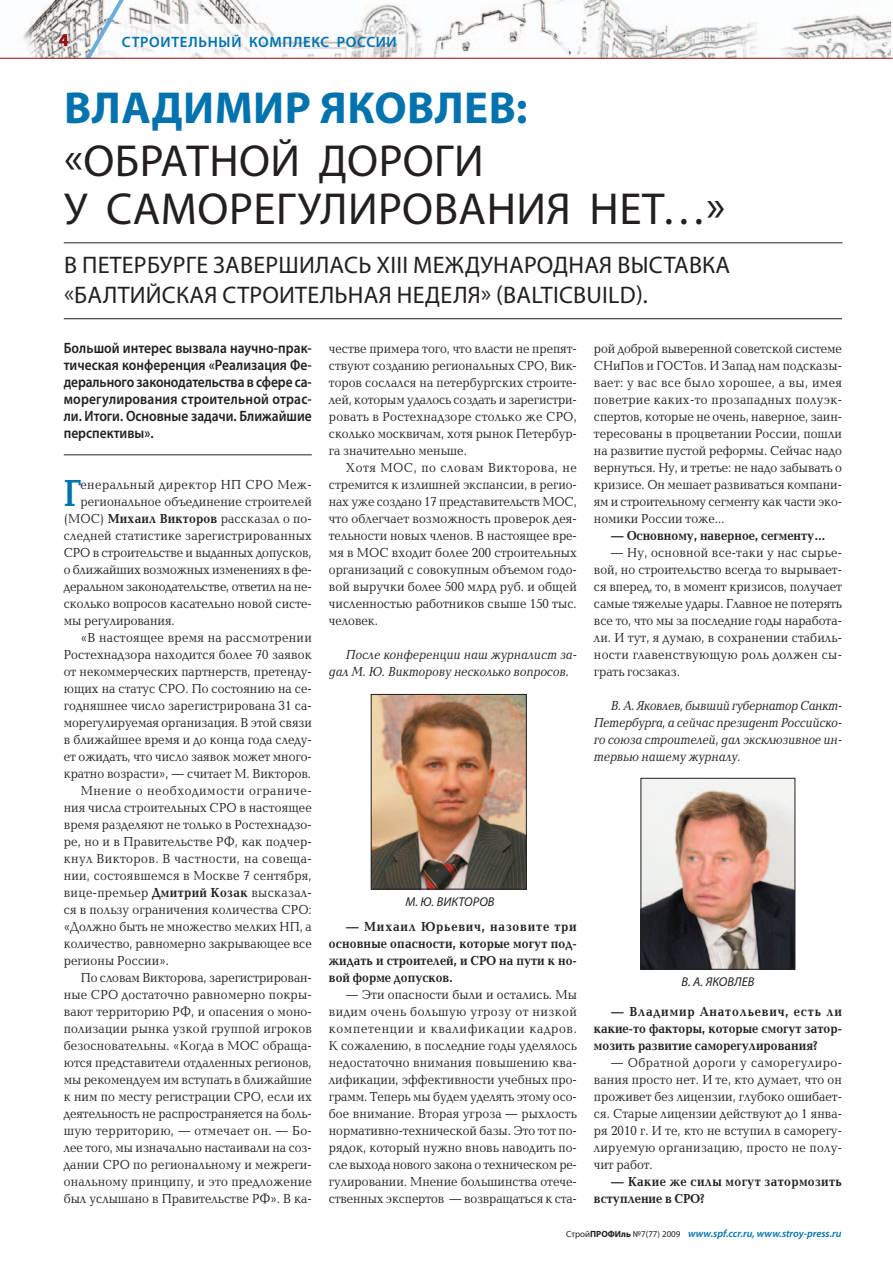
<style>
.page{position:relative;width:893px;height:1263px;background:#fff}
.page>*{position:absolute;margin:0;border:0;box-sizing:border-box;transform-origin:0 0}
.t1{font:45px/48.3px "Myriad Pro";letter-spacing:.01em;color:#231f20}
.t2{font:700 45px "Myriad Pro";letter-spacing:.01em;color:#0073ae}
.t3{font:700 38.85px "Baltica C";color:#0073ae;scale:.8 1}
.t4{font:24px/30px "Myriad Pro";letter-spacing:.01em;color:#231f20}
.t5{font:700 18px "Myriad Pro";color:#941114}
.t6{font:600 15px/17px "Myriad Pro";color:#231f20;text-align:justify;scale:.9 1}
.t7{font:600 15px "Myriad Pro";letter-spacing:.045em;color:#0073ae}
.t8{font:13.5px/17px "Baltica C";letter-spacing:.005em;color:#231f20;text-align:justify;scale:.9 1}
.t9{font:700 13.5px/17px "Baltica C";color:#231f20;text-align:justify;scale:.9 1}
.t10{font:italic 13.5px/17px "Baltica C";color:#231f20;scale:.9 1}
.t11{font:13.5px "Baltica C";letter-spacing:.025em;color:#231f20;scale:.9 1}
.t12{font:700 13.5px/17px "Baltica C";letter-spacing:.03em;color:#231f20;scale:.9 1}
.t13{font:13.5px "Baltica C";letter-spacing:-.015em;color:#231f20;scale:.9 1}
.t14{font:13.5px "Baltica C";letter-spacing:.035em;color:#231f20;scale:.9 1}
.t15{font:13.5px "Baltica C";letter-spacing:.03em;color:#231f20;scale:.9 1}
.t16{font:13.5px "Baltica C";letter-spacing:.05em;color:#231f20;scale:.9 1}
.t17{font:13.5px "Baltica C";letter-spacing:.04em;color:#231f20;scale:.9 1}
.t18{font:italic 12.75px "Myriad Pro";letter-spacing:.005em;color:#231f20}
.t19{font:italic 600 10.5px "Myriad Pro";color:#0073ae}
.s1{font-weight:700}
.s2{font-weight:400;font-style:normal;font-size:9px;color:#231f20}
.s3{font-weight:700;font-style:normal;font-size:9px;color:#231f20}
</style>
<div class="page">
<img style="left:0;top:0;width:891px;height:58px">
<img style="left:133px;top:24px;width:308px;height:34px">
<svg style="left:86px;top:0;width:47px;height:58px"></svg>
<hr style="left:0;top:58px;width:892px;height:1px;background:#941114">
<hr style="left:64px;top:318px;width:778px;height:1px;background:#231f20">
<hr style="left:64px;top:243px;width:778px;height:1px;background:#231f20">
<hr style="left:64px;top:455px;width:248px;height:1px;background:#231f20">
<img style="left:373px;top:696px;width:151px;height:191px">
<div style="left:371px;top:694px;width:155px;height:195px;border:1px solid #231f20"></div>
<img style="left:643px;top:780px;width:150px;height:187px">
<div style="left:641px;top:778px;width:154px;height:191px;border:1px solid #231f20"></div>
<h3 class="t5" style="left:59px;top:34px;width:11px">4</h3>
<p class="t7" style="left:122px;top:36px;width:276px">СТРОИТЕЛЬНЫЙ КОМПЛЕКС РОССИИ</p>
<h1 class="t2" style="left:64px;top:91px;width:465px">ВЛАДИМИР ЯКОВЛЕВ:</h1>
<h1 class="t1" style="left:64px;top:140px;width:662px">«ОБРАТНОЙ ДОРОГИ<br>У САМОРЕГУЛИРОВАНИЯ НЕТ…»</h1>
<h3 class="t4" style="left:64px;top:252px;width:668px">В ПЕТЕРБУРГЕ ЗАВЕРШИЛАСЬ XIII МЕЖДУНАРОДНАЯ ВЫСТАВКА «БАЛТИЙСКАЯ СТРОИТЕЛЬНАЯ НЕДЕЛЯ» (BALTICBUILD).</h3>
<p class="t6" style="left:64px;top:341px;width:277px">Большой интерес вызвала научно-прак&shy;тическая конференция «Реализация Фе&shy;дерального законодательства в сфере са&shy;морегулирования строительной отрас&shy;ли. Итоги. Основные задачи. Ближайшие перспективы».</p>
<h2 class="t3" style="left:64px;top:480px;width:23px">Г</h2>
<p class="t17" style="left:80px;top:480px;width:259px">енеральный директор НП СРО Меж-</p>
<p class="t8" style="left:80px;top:494px;width:259px">региональное объединение строителей</p>
<p class="t8" style="left:64px;top:511px;width:277px">(МОС) <span class="s1">Михаил Викторов</span> рассказал о по-</p>
<p class="t8" style="left:64px;top:528px;width:277px">следней статистике зарегистрированных</p>
<p class="t8" style="left:64px;top:545px;width:277px">СРО в строительстве и выданных допусков,</p>
<p class="t13" style="left:64px;top:565px;width:277px">о ближайших возможных изменениях в фе-</p>
<p class="t8" style="left:64px;top:580px;width:277px">деральном законодательстве, ответил на не-</p>
<p class="t8" style="left:64px;top:597px;width:277px">сколько вопросов касательно новой систе-</p>
<p class="t8" style="left:64px;top:614px;width:125px">мы регулирования.</p>
<p class="t11" style="left:81px;top:633px;width:258px">«В настоящее время на рассмотрении</p>
<p class="t8" style="left:64px;top:648px;width:277px">Ростехнадзора находится более 70 заявок</p>
<p class="t8" style="left:64px;top:665px;width:277px">от некоммерческих партнерств, претенду-</p>
<p class="t8" style="left:64px;top:682px;width:277px">ющих на статус СРО. По состоянию на се-</p>
<p class="t8" style="left:64px;top:699px;width:277px">годняшнее число зарегистрирована 31 са-</p>
<p class="t8" style="left:64px;top:716px;width:277px">морегулируемая организация. В этой связи</p>
<p class="t8" style="left:64px;top:733px;width:277px">в ближайшее время и до конца года следу-</p>
<p class="t8" style="left:64px;top:750px;width:277px">ет ожидать, что число заявок может много-</p>
<p class="t8" style="left:64px;top:767px;width:276px">кратно возрасти», — считает М. Викторов.</p>
<p class="t16" style="left:81px;top:786px;width:258px">Мнение о необходимости ограниче-</p>
<p class="t8" style="left:64px;top:801px;width:277px">ния числа строительных СРО в настоящее</p>
<p class="t8" style="left:64px;top:818px;width:277px">время разделяют не только в Ростехнадзо-</p>
<p class="t8" style="left:64px;top:835px;width:277px">ре, но и в Правительстве РФ, как подчер-</p>
<p class="t14" style="left:64px;top:854px;width:277px">кнул Викторов. В частности, на совеща-</p>
<p class="t11" style="left:64px;top:871px;width:277px">нии, состоявшемся в Москве 7 сентября,</p>
<p class="t11" style="left:64px;top:888px;width:277px">вице-премьер <span class="s1">Дмитрий Козак</span> высказал-</p>
<p class="t8" style="left:64px;top:903px;width:277px">ся в пользу ограничения количества СРО:</p>
<p class="t8" style="left:64px;top:920px;width:277px">«Должно быть не множество мелких НП, а</p>
<p class="t8" style="left:64px;top:937px;width:277px">количество, равномерно закрывающее все</p>
<p class="t8" style="left:64px;top:954px;width:119px">регионы России».</p>
<p class="t8" style="left:81px;top:971px;width:258px">По словам Викторова, зарегистрирован-</p>
<p class="t8" style="left:64px;top:988px;width:277px">ные СРО достаточно равномерно покры-</p>
<p class="t8" style="left:64px;top:1005px;width:277px">вают территорию РФ, и опасения о моно-</p>
<p class="t8" style="left:64px;top:1022px;width:277px">полизации рынка узкой группой игроков</p>
<p class="t8" style="left:64px;top:1039px;width:277px">безосновательны. «Когда в МОС обраща-</p>
<p class="t8" style="left:64px;top:1056px;width:277px">ются представители отдаленных регионов,</p>
<p class="t8" style="left:64px;top:1073px;width:277px">мы рекомендуем им вступать в ближайшие</p>
<p class="t8" style="left:64px;top:1090px;width:277px">к ним по месту регистрации СРО, если их</p>
<p class="t8" style="left:64px;top:1107px;width:277px">деятельность не распространяется на боль-</p>
<p class="t15" style="left:64px;top:1126px;width:277px">шую территорию, — отмечает он. — Бо-</p>
<p class="t8" style="left:64px;top:1141px;width:277px">лее того, мы изначально настаивали на соз-</p>
<p class="t8" style="left:64px;top:1158px;width:277px">дании СРО по региональному и межреги-</p>
<p class="t8" style="left:64px;top:1175px;width:277px">ональному принципу, и это предложение</p>
<p class="t8" style="left:64px;top:1192px;width:277px">был услышано в Правительстве РФ». В ка-</p>
<p class="t8" style="left:329px;top:341px;width:277px">честве примера того, что власти не препят&shy;ствуют созданию региональных СРО, Вик&shy;торов сослался на петербургских строите&shy;лей, которым удалось создать и зарегистри&shy;ровать в Ростехнадзоре столько же СРО, сколько москвичам, хотя рынок Петербур&shy;га значительно меньше.</p>
<p class="t8" style="left:329px;top:460px;width:277px;text-indent:17px">Хотя МОС, по словам Викторова, не стремится к излишней экспансии, в регио&shy;нах уже создано 17 представительств МОС, что облегчает возможность проверок дея&shy;тельности новых членов. В настоящее вре&shy;мя в МОС входит более 200 строительных организаций с совокупным объемом годо&shy;вой выручки более 500 млрд руб. и общей численностью работников свыше 150 тыс. человек.</p>
<p class="t10" style="left:329px;top:648px;width:277px;text-indent:17px">После конференции наш журналист за&shy;дал М. Ю. Викторову несколько вопросов.</p>
<p class="t8" style="left:594px;top:341px;width:277px">рой доброй выверенной советской системе СНиПов и ГОСТов. И Запад нам подсказы&shy;вает: у вас все было хорошее, а вы, имея поветрие каких-то прозападных полуэк&shy;спертов, которые не очень, наверное, заин&shy;тересованы в процветании России, пошли на развитие пустой реформы. Сейчас надо вернуться. Ну, и третье: не надо забывать о кризисе. Он мешает развиваться компани&shy;ям и строительному сегменту как части эко&shy;номики России тоже…</p>
<p class="t9" style="left:611px;top:528px;width:240px">— Основному, наверное, сегменту…</p>
<p class="t8" style="left:594px;top:546px;width:277px;text-indent:17px">— Ну, основной все-таки у нас сырье&shy;вой, но строительство всегда то вырывает&shy;ся вперед, то, в момент кризисов, получает самые тяжелые удары. Главное не потерять все то, что мы за последние годы наработа&shy;ли. И тут, я думаю, в сохранении стабиль&shy;ности главенствующую роль должен сы&shy;грать госзаказ.</p>
<p class="t10" style="left:594px;top:699px;width:277px;text-align:justify;text-indent:17px">В. А. Яковлев, бывший губернатор Санкт-Петербурга, а сейчас президент Российско&shy;го союза строителей, дал эксклюзивное ин&shy;тервью нашему журналу.</p>
<p class="t18" style="left:405px;top:897px;width:91px">М. Ю. ВИКТОРОВ</p>
<p class="t9" style="left:329px;top:920px;width:277px;text-indent:17px">— Михаил Юрьевич, назовите три основные опасности, которые могут под&shy;жидать и строителей, и СРО на пути к но&shy;вой форме допусков.</p>
<p class="t8" style="left:329px;top:988px;width:277px;text-indent:17px">— Эти опасности были и остались. Мы видим очень большую угрозу от низкой компетенции и квалификации кадров.<br>К сожалению, в последние годы уделялось недостаточно внимания повышению ква&shy;лификации, эффективности учебных про&shy;грамм. Теперь мы будем уделять этому осо&shy;бое внимание. Вторая угроза — рыхлость нормативно-технической базы. Это тот по&shy;рядок, который нужно вновь наводить по&shy;сле выхода нового закона о техническом ре&shy;гулировании. Мнение большинства отече&shy;ственных экспертов — возвращаться к ста-</p>
<p class="t18" style="left:681px;top:977px;width:74px">В. А. ЯКОВЛЕВ</p>
<p class="t9" style="left:594px;top:1005px;width:277px;text-indent:17px">— Владимир Анатольевич, есть ли какие-то факторы, которые смогут затор&shy;мозить развитие саморегулирования?</p>
<p class="t8" style="left:594px;top:1056px;width:277px;text-indent:17px">— Обратной дороги у саморегулиро&shy;вания просто нет. И те, кто думает, что он проживет без лицензии, глубоко ошибает&shy;ся. Старые лицензии действуют до 1 янва&shy;ря 2010 г. И те, кто не вступил в саморегу&shy;лируемую организацию, просто не полу&shy;чит работ.</p>
<p class="t12" style="left:594px;top:1175px;width:277px;text-indent:17px">— Какие же силы могут затормозить вступление в СРО?</p>
<p class="t19" style="left:566px;top:1230px;width:277px"><span class="s2">Cтрой</span><span class="s3">ПРОФИль</span> <span class="s2">№7(77) 2009</span> www.spf.ccr.ru, www.stroy-press.ru</p>
</div>
